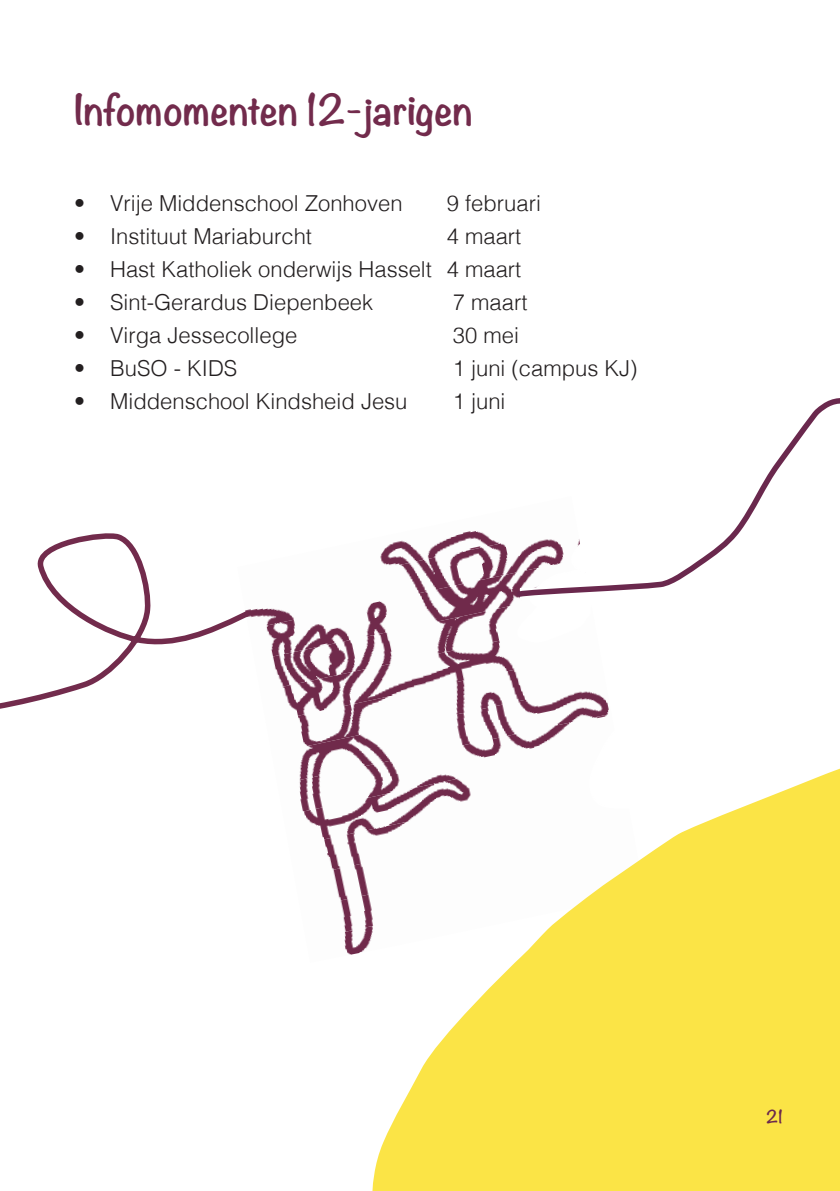
<style>
.page{position:relative;width:840px;height:1191px;background:#fff}
.page>*{position:absolute;margin:0;border:0;box-sizing:border-box;transform-origin:0 0}
.t1{font:700 38px "Noteworthy";color:#722b4c}
.t2{font:300 22px "Helvetica";color:#231f20}
.t3{font:700 16px "Noteworthy";color:#6a284d}
</style>
<div class="page">
<img style="left:380px;top:531px;width:128px;height:27px">
<img style="left:380px;top:558px;width:132px;height:31px">
<img style="left:254px;top:589px;width:260px;height:31px">
<img style="left:266px;top:620px;width:234px;height:31px">
<img style="left:271px;top:651px;width:248px;height:31px">
<img style="left:280px;top:682px;width:329px;height:32px">
<img style="left:297px;top:714px;width:311px;height:31px">
<img style="left:299px;top:745px;width:241px;height:31px">
<img style="left:299px;top:776px;width:72px;height:31px">
<img style="left:302px;top:807px;width:69px;height:31px">
<img style="left:324px;top:838px;width:40px;height:31px">
<img style="left:332px;top:869px;width:39px;height:86px">
<svg style="left:586px;top:718px;width:22px;height:27px"></svg>
<svg style="left:371px;top:748px;width:468px;height:443px;fill:#fbe446"></svg>
<svg style="left:0;top:533px;width:254px;height:176px"></svg>
<svg style="left:512px;top:398px;width:327px;height:202px"></svg>
<svg style="left:514px;top:521px;width:129px;height:79px"></svg>
<p class="t1" style="left:74px;top:76px;width:400px">Infomomenten 12-jarigen</p>
<p class="t2" style="left:74px;top:185px;width:330px">• Vrije Middenschool Zonhoven</p>
<p class="t2" style="left:446px;top:185px;width:96px">9 februari</p>
<p class="t2" style="left:74px;top:218px;width:239px">• Instituut Mariaburcht</p>
<p class="t2" style="left:446px;top:218px;width:76px">4 maart</p>
<p class="t2" style="left:74px;top:251px;width:448px">• Hast Katholiek onderwijs Hasselt 4 maart</p>
<p class="t2" style="left:74px;top:284px;width:300px">• Sint-Gerardus Diepenbeek</p>
<p class="t2" style="left:452px;top:284px;width:76px">7 maart</p>
<p class="t2" style="left:74px;top:317px;width:225px">• Virga Jessecollege</p>
<p class="t2" style="left:452px;top:317px;width:68px">30 mei</p>
<p class="t2" style="left:74px;top:350px;width:165px">• BuSO - KIDS</p>
<p class="t2" style="left:452px;top:350px;width:186px">1 juni (campus KJ)</p>
<p class="t2" style="left:74px;top:383px;width:335px">• Middenschool Kindsheid Jesu</p>
<p class="t2" style="left:452px;top:383px;width:54px">1 juni</p>
<p class="t3" style="left:765px;top:1102px;width:18px">21</p>
</div>
